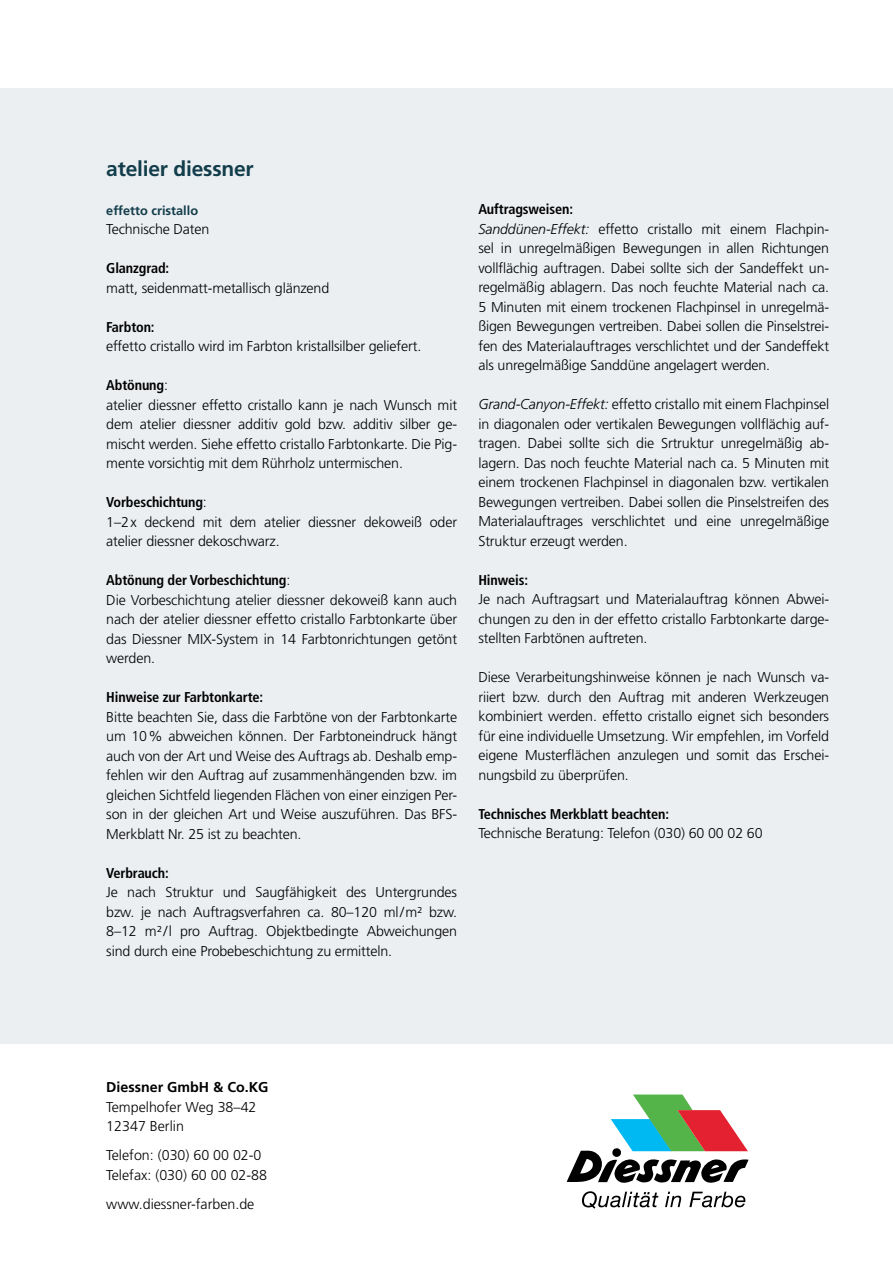
<style>
.page{position:relative;width:893px;height:1263px;background:#fff}
.page>*{position:absolute;margin:0;border:0;box-sizing:border-box;transform-origin:0 0}
.t1{font:700 21px "Frutiger LT Std";letter-spacing:-.01em;color:#123d4b}
.t2{font:300 14.25px/19.5px "Frutiger LT Std";letter-spacing:-.01em;color:#000}
.t3{font:700 condensed 14.25px "Frutiger LT Std";letter-spacing:-.01em;color:#000}
.t4{font:700 14.25px "Frutiger LT Std";color:#000}
.t5{font:700 12.75px "Frutiger LT Std";color:#123d4b}
.s1{font-weight:700;font-stretch:condensed}
.s2{font-style:italic}
</style>
<div class="page">
<svg style="left:567px;top:1094px;width:181px;height:89px"></svg>
<svg style="left:582px;top:1191px;width:76px;height:18px"></svg>
<svg style="left:665px;top:1192px;width:16px;height:15px"></svg>
<svg style="left:689px;top:1192px;width:56px;height:15px"></svg>
<div style="left:0;top:88px;width:893px;height:955px;background:#eceff2"></div>
<h1 class="t1" style="left:106px;top:156px;width:149px">atelier diessner</h1>
<p class="t5" style="left:106px;top:203px;width:93px">effetto cristallo</p>
<p class="t2" style="left:106px;top:220px;width:105px">Technische Daten</p>
<p class="t3" style="left:106px;top:260px;width:64px">Glanzgrad:</p>
<p class="t2" style="left:106px;top:278px;width:224px">matt, seidenmatt-metallisch glänzend</p>
<p class="t3" style="left:106px;top:318px;width:50px">Farbton:</p>
<p class="t2" style="left:106px;top:337px;width:316px">effetto cristallo wird im Farbton kristallsilber geliefert.</p>
<p class="t2" style="left:106px;top:376px;width:352px"><span class="s1">Abtönung</span>:<br>atelier diessner effetto cristallo kann je nach Wunsch mit dem atelier diessner additiv gold bzw. additiv silber ge&shy;mischt werden. Siehe effetto cristallo Farbtonkarte. Die Pig&shy;mente vorsichtig mit dem Rührholz untermischen.</p>
<p class="t2" style="left:106px;top:493px;width:352px"><span class="s1">Vorbeschichtung</span>:<br>1–2x deckend mit dem atelier diessner dekoweiß oder atelier diessner dekoschwarz.</p>
<p class="t2" style="left:106px;top:571px;width:352px"><span class="s1">Abtönung der Vorbeschichtung</span>:<br>Die Vorbeschichtung atelier diessner dekoweiß kann auch nach der atelier diessner effetto cristallo Farbtonkarte über das Diessner MIX-System in 14 Farbtonrichtungen getönt werden.</p>
<p class="t3" style="left:106px;top:689px;width:158px">Hinweise zur Farbtonkarte:</p>
<p class="t2" style="left:106px;top:707px;width:352px;text-align:justify">Bitte beachten Sie, dass die Farbtöne von der Farbtonkarte um 10% abweichen können. Der Farbtoneindruck hängt auch von der Art und Weise des Auftrags ab. Deshalb emp&shy;fehlen wir den Auftrag auf zusammenhängenden bzw. im gleichen Sichtfeld liegenden Flächen von einer einzigen Per&shy;son in der gleichen Art und Weise auszuführen. Das BFS-Merkblatt Nr. 25 ist zu beachten.</p>
<p class="t3" style="left:106px;top:864px;width:64px">Verbrauch:</p>
<p class="t2" style="left:106px;top:882px;width:352px;text-align:justify">Je nach Struktur und Saugfähigkeit des Untergrundes bzw. je nach Auftragsverfahren ca. 80–120 ml/m² bzw.<br>8–12 m²/l pro Auftrag. Objektbedingte Abweichungen sind durch eine Probebeschichtung zu ermitteln.</p>
<p class="t2" style="left:478px;top:200px;width:352px"><span class="s1">Auftragsweisen:<br></span><span class="s2">Sanddünen-Effekt:</span> effetto cristallo mit einem Flachpin&shy;sel in unregelmäßigen Bewegungen in allen Richtungen vollflächig auftragen. Dabei sollte sich der Sandeffekt un&shy;regelmäßig ablagern. Das noch feuchte Material nach ca.<br>5 Minuten mit einem trockenen Flachpinsel in unregelmä&shy;ßigen Bewegungen vertreiben. Dabei sollen die Pinselstrei&shy;fen des Materialauftrages verschlichtet und der Sandeffekt als unregelmäßige Sanddüne angelagert werden.</p>
<p class="t2" style="left:478px;top:395px;width:352px;text-align:justify"><span class="s2">Grand-Canyon-Effekt:</span> effetto cristallo mit einem Flachpinsel in diagonalen oder vertikalen Bewegungen vollflächig auf&shy;tragen. Dabei sollte sich die Srtruktur unregelmäßig ab&shy;lagern. Das noch feuchte Material nach ca. 5 Minuten mit einem trockenen Flachpinsel in diagonalen bzw. vertikalen Bewegungen vertreiben. Dabei sollen die Pinselstreifen des Materialauftrages verschlichtet und eine unregelmäßige Struktur erzeugt werden.</p>
<p class="t3" style="left:478px;top:571px;width:51px">Hinweis:</p>
<p class="t2" style="left:478px;top:590px;width:352px;text-align:justify">Je nach Auftragsart und Materialauftrag können Abwei&shy;chungen zu den in der effetto cristallo Farbtonkarte darge&shy;stellten Farbtönen auftreten.</p>
<p class="t2" style="left:478px;top:668px;width:352px;text-align:justify">Diese Verarbeitungshinweise können je nach Wunsch va&shy;riiert bzw. durch den Auftrag mit anderen Werkzeugen kombiniert werden. effetto cristallo eignet sich besonders für eine individuelle Umsetzung. Wir empfehlen, im Vorfeld eigene Musterflächen anzulegen und somit das Erschei&shy;nungsbild zu überprüfen.</p>
<p class="t3" style="left:478px;top:805px;width:192px">Technisches Merkblatt beachten:</p>
<p class="t2" style="left:478px;top:824px;width:286px">Technische Beratung: Telefon (030) 60 00 02 60</p>
<p class="t4" style="left:106px;top:1079px;width:164px">Diessner GmbH &amp; Co.KG</p>
<p class="t2" style="left:106px;top:1097px;width:152px">Tempelhofer Weg 38–42<br>12347 Berlin</p>
<p class="t2" style="left:106px;top:1146px;width:162px">Telefon: (030) 60 00 02-0<br>Telefax: (030) 60 00 02-88</p>
<p class="t2" style="left:106px;top:1195px;width:150px">www.diessner-farben.de</p>
</div>
